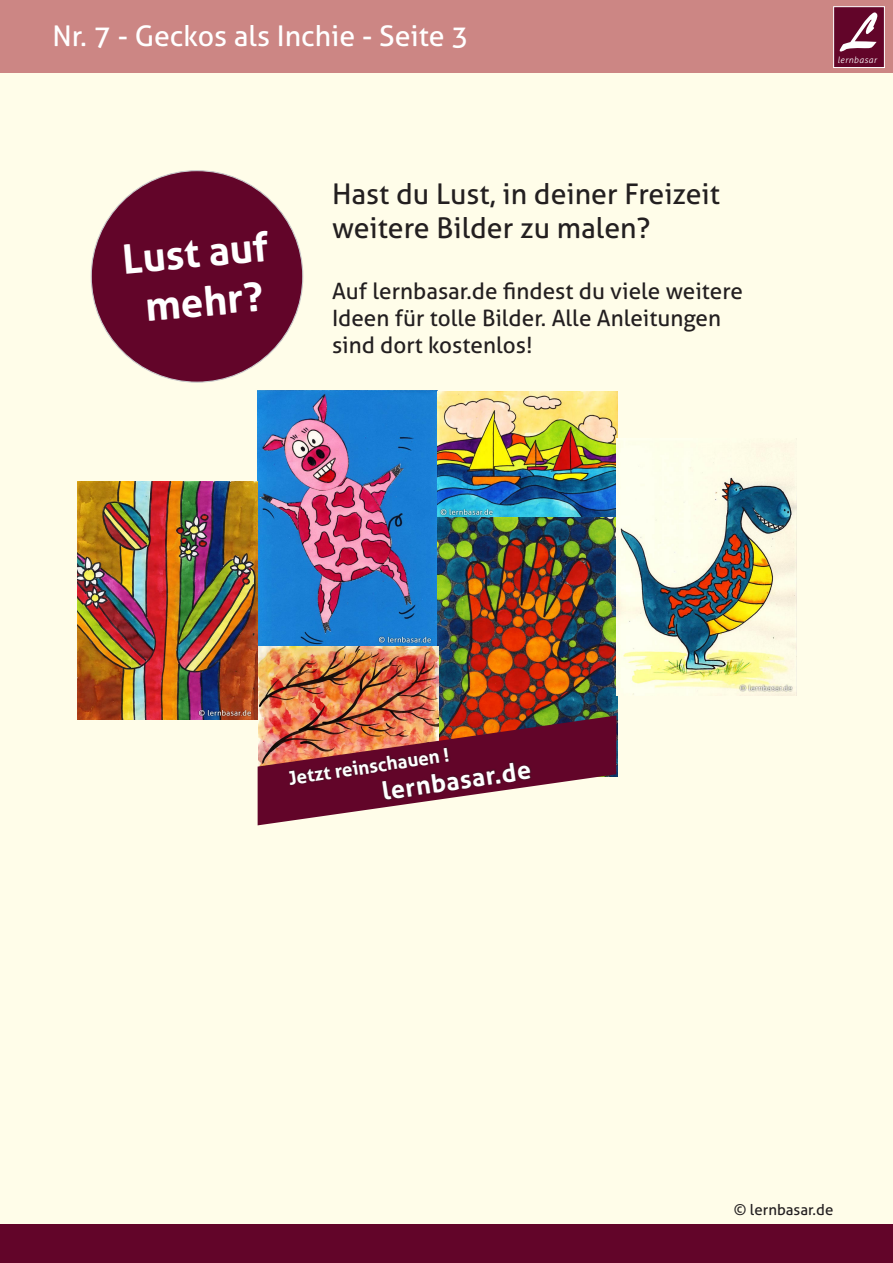
<style>
.page{position:relative;width:893px;height:1263px;background:#fffde9}
.page>*{position:absolute;margin:0;border:0;box-sizing:border-box;transform-origin:0 0}
.t1{font:700 40.5px "Aller";color:#fff}
.t2{font:28.5px/34.2px "Aller";color:#231f20}
.t3{font:28.5px "Aller";color:#fff}
.t4{font:700 25.2px "Aller";color:#fff}
.t5{font:22.5px/27px "Aller";color:#231f20}
.t6{font:700 18.9px "Aller";color:#fff}
.t7{font:15px "Aller";color:#231f20}
.t8{font:italic 300 8.85px "Aller";letter-spacing:.05em;color:#fff}
</style>
<div class="page">
<div style="left:0;top:0;width:893px;height:72px;background:#cc8684"></div>
<div style="left:833px;top:7px;width:51px;height:61px;background:#620529;border:1px solid #fff"></div>
<div style="left:0;top:1225px;width:893px;height:38px;background:#620529"></div>
<div style="left:91px;top:171px;width:212px;height:211px;background:#620529;border-radius:50%"></div>
<img style="left:258px;top:390px;width:180px;height:325px">
<img style="left:437px;top:391px;width:180px;height:369px">
<img style="left:617px;top:472px;width:180px;height:223px">
<img style="left:78px;top:482px;width:180px;height:237px">
<img style="left:258px;top:715px;width:358px;height:110px">
<div style="left:288px;top:746px;width:203px;height:60px;background:#231f20;opacity:.75"></div>
<div style="left:381px;top:760px;width:356px;height:93px;background:#231f20;opacity:.75"></div>
<p class="t3" style="left:52px;top:18px;width:418px">Nr. 7 - Geckos als Inchie - Seite 3</p>
<p class="t1" style="left:120px;top:235px;width:148px;rotate:-5deg">Lust auf</p>
<p class="t1" style="left:143px;top:281px;width:120px;rotate:-5deg">mehr?</p>
<p class="t2" style="left:332px;top:177px;width:389px">Hast du Lust, in deiner Freizeit weitere Bilder zu malen?</p>
<p class="t5" style="left:332px;top:278px;width:412px">Auf lernbasar.de findest du viele weitere<br>Ideen für tolle Bilder. Alle Anleitungen sind dort kostenlos!</p>
<p class="t8" style="left:837px;top:54px;width:41px">lernbasar</p>
<p class="t6" style="left:287px;top:767px;width:164px;rotate:-9deg">Jetzt reinschauen !</p>
<p class="t4" style="left:380px;top:775px;width:152px;rotate:-8deg">lernbasar.de</p>
<p class="t7" style="left:734px;top:1200px;width:101px">© lernbasar.de</p>
</div>
